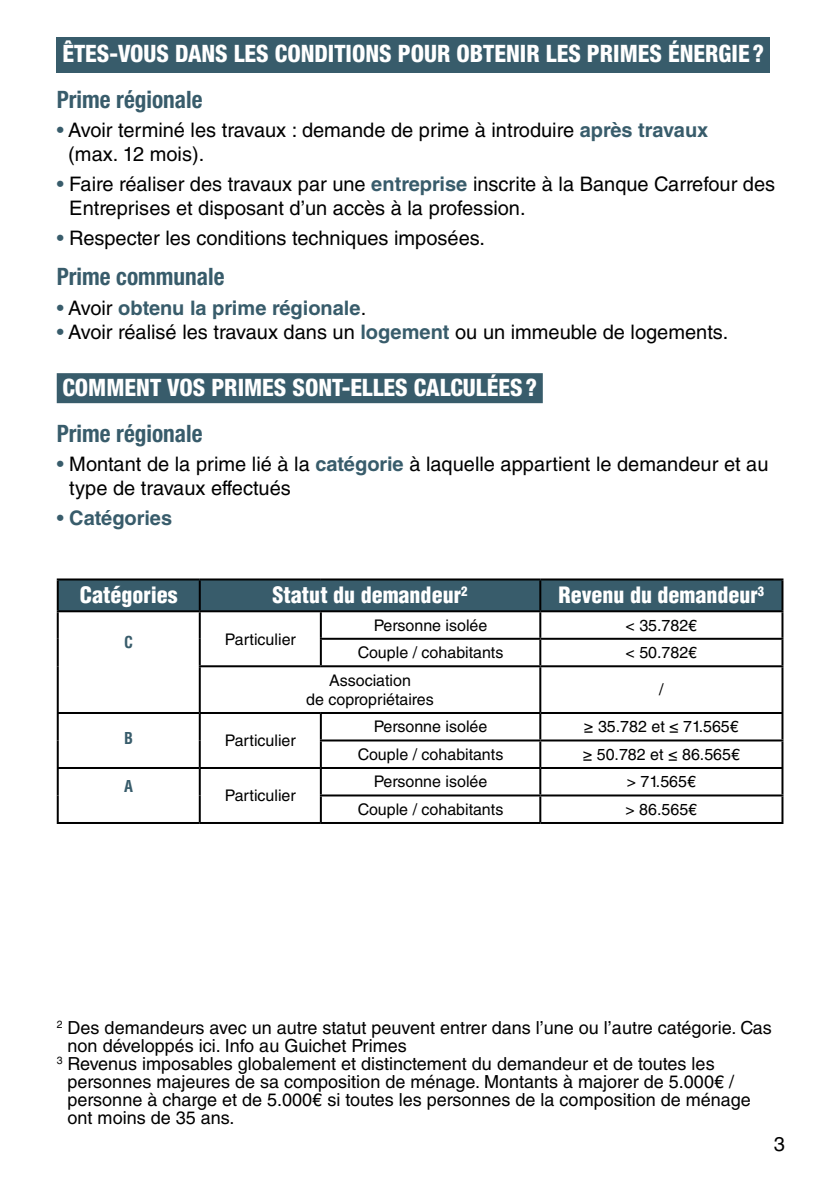
<style>
.page{position:relative;width:840px;height:1191px;background:#fff}
.page>*{position:absolute;margin:0;border:0;box-sizing:border-box;transform-origin:0 0}
.t1{font:800 condensed 24px "Helvetica Neue";color:#fff}
.t2{font:700 condensed 24px "Helvetica Neue";color:#385c6b}
.t3{font:900 condensed 22px "Helvetica LT Std";color:#fff}
.t4{font:20px/24px "Helvetica LT Std";color:#000}
.t5{font:700 20px "Helvetica LT Std";color:#385c6b}
.t6{font:18px "Helvetica LT Std";color:#000}
.t7{font:16px/19.2px "Helvetica LT Std";color:#000;text-align:center}
.t8{font:700 condensed 16px "Helvetica LT Std";color:#385c6b}
.s1{color:#385c6b}
.s2{font-weight:700;color:#385c6b}
.s3{font-weight:400}
.s4{font-weight:400;color:#000}
</style>
<div class="page">
<div style="left:57px;top:37px;width:712px;height:35px;background:#385c6b"></div>
<div style="left:57px;top:373px;width:485px;height:30px;background:#385c6b"></div>
<div style="left:59px;top:580px;width:722px;height:30px;background:#385c6b"></div>
<hr style="left:57px;top:612px;width:2px;height:27px;background:#000">
<hr style="left:199px;top:612px;width:2px;height:27px;background:#000">
<hr style="left:320px;top:612px;width:2px;height:26px;background:#000">
<hr style="left:539px;top:612px;width:2px;height:26px;background:#000">
<hr style="left:781px;top:612px;width:2px;height:26px;background:#000">
<hr style="left:57px;top:639px;width:2px;height:27px;background:#000">
<hr style="left:199px;top:639px;width:2px;height:26px;background:#000">
<hr style="left:320px;top:638px;width:220px;height:2px;background:#000">
<hr style="left:320px;top:640px;width:2px;height:25px;background:#000">
<hr style="left:540px;top:638px;width:243px;height:2px;background:#000">
<hr style="left:539px;top:640px;width:2px;height:25px;background:#000">
<hr style="left:781px;top:640px;width:2px;height:25px;background:#000">
<hr style="left:57px;top:666px;width:2px;height:46px;background:#000">
<hr style="left:199px;top:665px;width:122px;height:2px;background:#000">
<hr style="left:199px;top:667px;width:2px;height:45px;background:#000">
<hr style="left:321px;top:665px;width:219px;height:2px;background:#000">
<hr style="left:540px;top:665px;width:243px;height:2px;background:#000">
<hr style="left:539px;top:667px;width:2px;height:45px;background:#000">
<hr style="left:781px;top:667px;width:2px;height:45px;background:#000">
<hr style="left:57px;top:712px;width:143px;height:2px;background:#000">
<hr style="left:57px;top:714px;width:2px;height:26px;background:#000">
<hr style="left:200px;top:712px;width:121px;height:2px;background:#000">
<hr style="left:199px;top:714px;width:2px;height:26px;background:#000">
<hr style="left:321px;top:712px;width:219px;height:2px;background:#000">
<hr style="left:320px;top:714px;width:2px;height:25px;background:#000">
<hr style="left:540px;top:712px;width:243px;height:2px;background:#000">
<hr style="left:539px;top:714px;width:2px;height:25px;background:#000">
<hr style="left:781px;top:714px;width:2px;height:25px;background:#000">
<hr style="left:57px;top:740px;width:2px;height:27px;background:#000">
<hr style="left:199px;top:740px;width:2px;height:27px;background:#000">
<hr style="left:320px;top:739px;width:220px;height:2px;background:#000">
<hr style="left:320px;top:741px;width:2px;height:26px;background:#000">
<hr style="left:540px;top:739px;width:243px;height:2px;background:#000">
<hr style="left:539px;top:741px;width:2px;height:26px;background:#000">
<hr style="left:781px;top:741px;width:2px;height:26px;background:#000">
<hr style="left:57px;top:767px;width:143px;height:2px;background:#000">
<hr style="left:57px;top:769px;width:2px;height:26px;background:#000">
<hr style="left:200px;top:767px;width:121px;height:2px;background:#000">
<hr style="left:199px;top:769px;width:2px;height:26px;background:#000">
<hr style="left:321px;top:767px;width:219px;height:2px;background:#000">
<hr style="left:320px;top:769px;width:2px;height:25px;background:#000">
<hr style="left:540px;top:767px;width:243px;height:2px;background:#000">
<hr style="left:539px;top:769px;width:2px;height:25px;background:#000">
<hr style="left:781px;top:769px;width:2px;height:25px;background:#000">
<hr style="left:57px;top:795px;width:2px;height:27px;background:#000">
<hr style="left:199px;top:795px;width:2px;height:27px;background:#000">
<hr style="left:320px;top:794px;width:220px;height:2px;background:#000">
<hr style="left:320px;top:796px;width:2px;height:26px;background:#000">
<hr style="left:540px;top:794px;width:243px;height:2px;background:#000">
<hr style="left:539px;top:796px;width:2px;height:26px;background:#000">
<hr style="left:781px;top:796px;width:2px;height:26px;background:#000">
<hr style="left:57px;top:822px;width:143px;height:2px;background:#000">
<hr style="left:200px;top:822px;width:121px;height:2px;background:#000">
<hr style="left:321px;top:822px;width:219px;height:2px;background:#000">
<hr style="left:540px;top:822px;width:243px;height:2px;background:#000">
<hr style="left:57px;top:578px;width:143px;height:2px;background:#000">
<hr style="left:57px;top:580px;width:2px;height:30px;background:#000">
<hr style="left:200px;top:578px;width:121px;height:2px;background:#000">
<hr style="left:199px;top:580px;width:2px;height:30px;background:#000">
<hr style="left:321px;top:578px;width:219px;height:2px;background:#000">
<hr style="left:540px;top:578px;width:243px;height:2px;background:#000">
<hr style="left:539px;top:580px;width:2px;height:30px;background:#000">
<hr style="left:781px;top:580px;width:2px;height:30px;background:#000">
<hr style="left:57px;top:610px;width:143px;height:2px;background:#000">
<hr style="left:200px;top:610px;width:121px;height:2px;background:#000">
<hr style="left:321px;top:610px;width:219px;height:2px;background:#000">
<hr style="left:540px;top:610px;width:243px;height:2px;background:#000">
<p class="t1" style="left:62px;top:39px;width:703px">ÊTES-VOUS DANS LES CONDITIONS POUR OBTENIR LES PRIMES ÉNERGIE?</p>
<p class="t2" style="left:57px;top:85px;width:147px">Prime régionale</p>
<p class="t4" style="left:68px;top:118px;width:641px;text-indent:-12px"><span class="s1">•</span> Avoir terminé les travaux : demande de prime à introduire <span class="s2">après travaux </span>(max. 12 mois).</p>
<p class="t4" style="left:69px;top:172px;width:707px;text-indent:-13px"><span class="s1">•</span> Faire réaliser des travaux par une <span class="s2">entreprise</span> inscrite à la Banque Carrefour des<br>Entreprises et disposant d’un accès à la profession.</p>
<p class="t4" style="left:57px;top:226px;width:429px"><span class="s1">•</span> Respecter les conditions techniques imposées.</p>
<p class="t2" style="left:57px;top:262px;width:169px">Prime communale</p>
<p class="t5" style="left:57px;top:295px;width:311px"><span class="s3">•</span> <span class="s4">Avoir</span> obtenu la prime régionale<span class="s4">.</span></p>
<p class="t4" style="left:57px;top:320px;width:672px"><span class="s1">•</span> Avoir réalisé les travaux dans un <span class="s2">logement</span> ou un immeuble de logements.</p>
<p class="t1" style="left:62px;top:372px;width:476px">COMMENT VOS PRIMES SONT-ELLES CALCULÉES?</p>
<p class="t2" style="left:57px;top:418px;width:147px">Prime régionale</p>
<p class="t4" style="left:69px;top:452px;width:700px;text-indent:-13px"><span class="s1">•</span> Montant de la prime lié à la <span class="s2">catégorie</span> à laquelle appartient le demandeur et au type de travaux effectués</p>
<p class="t5" style="left:57px;top:506px;width:117px"><span class="s3">•</span> Catégories</p>
<p class="t3" style="left:80px;top:581px;width:99px">Catégories</p>
<p class="t3" style="left:272px;top:581px;width:196px">Statut du demandeur<sup>2</sup></p>
<p class="t3" style="left:558px;top:581px;width:207px">Revenu du demandeur<sup>3</sup></p>
<p class="t8" style="left:124px;top:632px;width:10px">C</p>
<p class="t7" style="left:224px;top:629px;width:73px">Particulier</p>
<p class="t7" style="left:373px;top:615px;width:115px">Personne isolée</p>
<p class="t7" style="left:625px;top:615px;width:73px">&lt; 35.782€</p>
<p class="t7" style="left:357px;top:643px;width:147px">Couple / cohabitants</p>
<p class="t7" style="left:625px;top:643px;width:73px">&lt; 50.782€</p>
<p class="t7" style="left:306px;top:670px;width:129px">Association<br>de copropriétaires</p>
<p class="t7" style="left:658px;top:680px;width:6px">/</p>
<p class="t8" style="left:124px;top:728px;width:10px">B</p>
<p class="t7" style="left:224px;top:731px;width:73px">Particulier</p>
<p class="t8" style="left:124px;top:776px;width:10px">A</p>
<p class="t7" style="left:224px;top:786px;width:73px">Particulier</p>
<p class="t7" style="left:373px;top:717px;width:115px">Personne isolée</p>
<p class="t7" style="left:583px;top:717px;width:156px">≥ 35.782 et ≤ 71.565€</p>
<p class="t7" style="left:357px;top:744px;width:147px">Couple / cohabitants</p>
<p class="t7" style="left:582px;top:744px;width:159px">≥ 50.782 et ≤ 86.565€</p>
<p class="t7" style="left:373px;top:772px;width:115px">Personne isolée</p>
<p class="t7" style="left:626px;top:772px;width:71px">&gt; 71.565€</p>
<p class="t7" style="left:357px;top:799px;width:147px">Couple / cohabitants</p>
<p class="t7" style="left:625px;top:799px;width:73px">&gt; 86.565€</p>
<p class="t6" style="left:57px;top:1017px;width:716px"><sup>2</sup> Des demandeurs avec un autre statut peuvent entrer dans l’une ou l’autre catégorie. Cas</p>
<p class="t6" style="left:68px;top:1035px;width:340px">non développés ici. Info au Guichet Primes</p>
<p class="t6" style="left:57px;top:1053px;width:659px"><sup>3</sup> Revenus imposables globalement et distinctement du demandeur et de toutes les</p>
<p class="t6" style="left:68px;top:1071px;width:667px">personnes majeures de sa composition de ménage. Montants à majorer de 5.000€ /</p>
<p class="t6" style="left:68px;top:1089px;width:684px">personne à charge et de 5.000€ si toutes les personnes de la composition de ménage</p>
<p class="t6" style="left:68px;top:1107px;width:168px">ont moins de 35 ans.</p>
<p class="t4" style="left:773px;top:1131px;width:13px">3</p>
</div>
